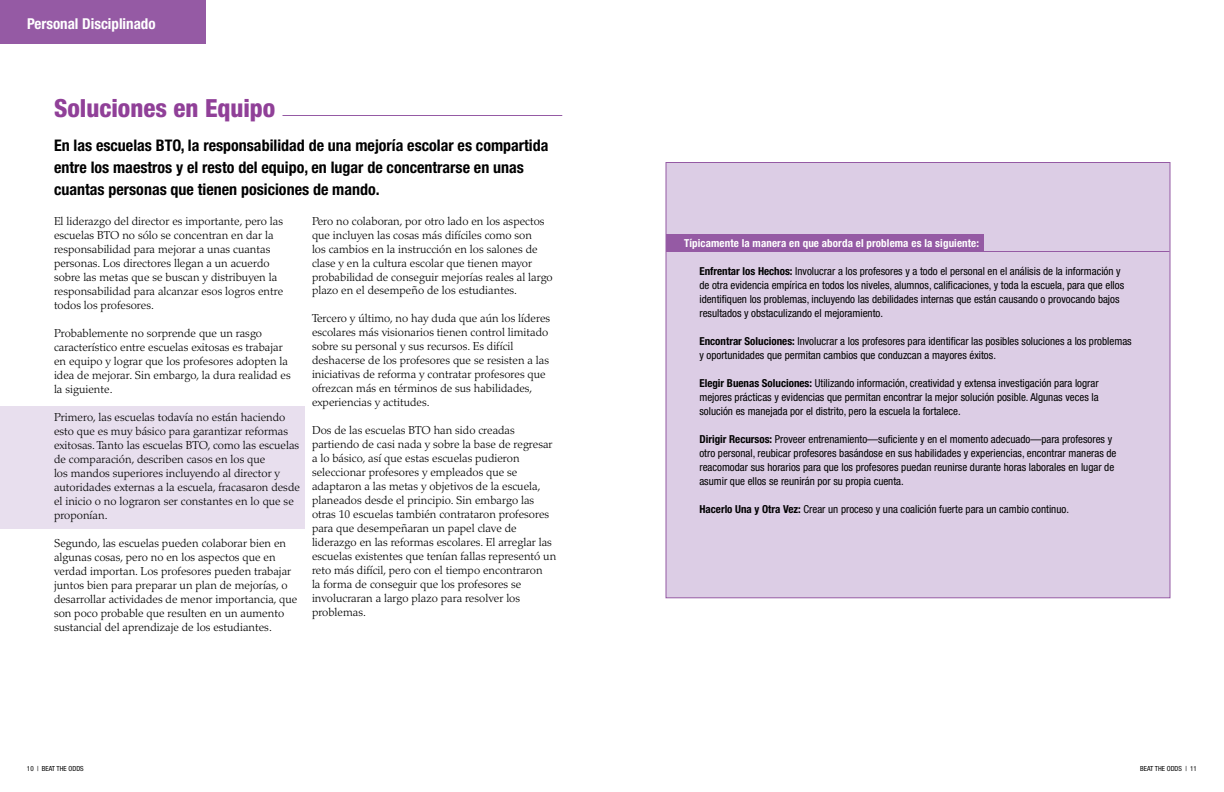
<style>
.page{position:relative;width:1224px;height:792px;background:#fff}
.page>*{position:absolute;margin:0;border:0;box-sizing:border-box;transform-origin:0 0}
.t1{font:800 condensed 25px "Helvetica Neue";color:#904098}
.t2{font:700 condensed 16px/22px "Helvetica Neue";color:#000}
.t3{font:700 condensed 15px "Helvetica Neue";color:#fff}
.t4{font:300 11.5px/14px "Palatino";color:#000}
.t5{font:condensed 11px/14px "Helvetica Neue";color:#000}
.t6{font:700 condensed 11px "Helvetica Neue";letter-spacing:.01em;color:#fff}
.t7{font:condensed 7px "Helvetica Neue";color:#000}
.s1{font-weight:700}
</style>
<div class="page">
<div style="left:0;top:0;width:206px;height:43px;background:#955aa4"></div>
<div style="left:0;top:406px;width:305px;height:123px;background:#e8dfee"></div>
<hr style="left:283px;top:115px;width:279px;height:1px;background:#955aa4">
<div style="left:666px;top:162px;width:504px;height:436px;background:#dccde5;border:1px solid #955aa4"></div>
<div style="left:666px;top:234px;width:318px;height:18px;background:#955aa4"></div>
<hr style="left:666px;top:251px;width:504px;height:1px;background:#955aa4">
<p class="t3" style="left:27px;top:15px;width:130px">Personal Disciplinado</p>
<p class="t1" style="left:54px;top:93px;width:223px">Soluciones en Equipo</p>
<p class="t2" style="left:54px;top:134px;width:496px">En las escuelas BTO, la responsabilidad de una mejoría escolar es compartida entre los maestros y el resto del equipo, en lugar de concentrarse en unas cuantas personas que tienen posiciones de mando.</p>
<p class="t4" style="left:54px;top:214px;width:231px">El liderazgo del director es importante, pero las escuelas BTO no sólo se concentran en dar la responsabilidad para mejorar a unas cuantas personas. Los directores llegan a un acuerdo sobre las metas que se buscan y distribuyen la responsabilidad para alcanzar esos logros entre todos los profesores.</p>
<p class="t4" style="left:54px;top:326px;width:238px">Probablemente no sorprende que un rasgo característico entre escuelas exitosas es trabajar en equipo y lograr que los profesores adopten la idea de mejorar. Sin embargo, la dura realidad es la siguiente.</p>
<p class="t4" style="left:54px;top:410px;width:247px">Primero, las escuelas todavía no están haciendo esto que es muy básico para garantizar reformas exitosas. Tanto las escuelas BTO, como las escuelas de comparación, describen casos en los que<br>los mandos superiores incluyendo al director y autoridades externas a la escuela, fracasaron desde el inicio o no lograron ser constantes en lo que se proponían.</p>
<p class="t4" style="left:54px;top:536px;width:245px">Segundo, las escuelas pueden colaborar bien en algunas cosas, pero no en los aspectos que en verdad importan. Los profesores pueden trabajar juntos bien para preparar un plan de mejorías, o desarrollar actividades de menor importancia, que son poco probable que resulten en un aumento sustancial del aprendizaje de los estudiantes.</p>
<p class="t4" style="left:312px;top:214px;width:242px">Pero no colaboran, por otro lado en los aspectos que incluyen las cosas más difíciles como son<br>los cambios en la instrucción en los salones de clase y en la cultura escolar que tienen mayor probabilidad de conseguir mejorías reales al largo plazo en el desempeño de los estudiantes.</p>
<p class="t4" style="left:312px;top:312px;width:240px">Tercero y último, no hay duda que aún los líderes escolares más visionarios tienen control limitado sobre su personal y sus recursos. Es difícil deshacerse de los profesores que se resisten a las iniciativas de reforma y contratar profesores que ofrezcan más en términos de sus habilidades, experiencias y actitudes.</p>
<p class="t4" style="left:312px;top:424px;width:246px">Dos de las escuelas BTO han sido creadas partiendo de casi nada y sobre la base de regresar a lo básico, así que estas escuelas pudieron seleccionar profesores y empleados que se adaptaron a las metas y objetivos de la escuela, planeados desde el principio. Sin embargo las otras 10 escuelas también contrataron profesores para que desempeñaran un papel clave de liderazgo en las reformas escolares. El arreglar las escuelas existentes que tenían fallas representó un reto más difícil, pero con el tiempo encontraron<br>la forma de conseguir que los profesores se involucraran a largo plazo para resolver los problemas.</p>
<p class="t6" style="left:684px;top:236px;width:297px">Típicamente la manera en que aborda el problema es la siguiente:</p>
<p class="t5" style="left:699px;top:264px;width:426px"><span class="s1">Enfrentar los Hechos:</span> Involucrar a los profesores y a todo el personal en el análisis de la información y de otra evidencia empírica en todos los niveles, alumnos, calificaciones, y toda la escuela, para que ellos identifiquen los problemas, incluyendo las debilidades internas que están causando o provocando bajos resultados y obstaculizando el mejoramiento.</p>
<p class="t5" style="left:699px;top:334px;width:434px"><span class="s1">Encontrar Soluciones:</span> Involucrar a los profesores para identificar las posibles soluciones a los problemas y oportunidades que permitan cambios que conduzcan a mayores éxitos.</p>
<p class="t5" style="left:699px;top:376px;width:401px;text-align:justify"><span class="s1">Elegir Buenas Soluciones:</span> Utilizando información, creatividad y extensa investigación para lograr mejores prácticas y evidencias que permitan encontrar la mejor solución posible. Algunas veces la solución es manejada por el distrito, pero la escuela la fortalece.</p>
<p class="t5" style="left:699px;top:432px;width:419px"><span class="s1">Dirigir Recursos:</span> Proveer entrenamiento—suficiente y en el momento adecuado—para profesores y otro personal, reubicar profesores basándose en sus habilidades y experiencias, encontrar maneras de reacomodar sus horarios para que los profesores puedan reunirse durante horas laborales en lugar de asumir que ellos se reunirán por su propia cuenta.</p>
<p class="t5" style="left:699px;top:502px;width:371px"><span class="s1">Hacerlo Una y Otra Vez:</span> Crear un proceso y una coalición fuerte para un cambio continuo.</p>
<p class="t7" style="left:27px;top:764px;width:58px">10 | Beat the Odds</p>
<p class="t7" style="left:1140px;top:764px;width:58px">Beat the Odds | 11</p>
</div>
